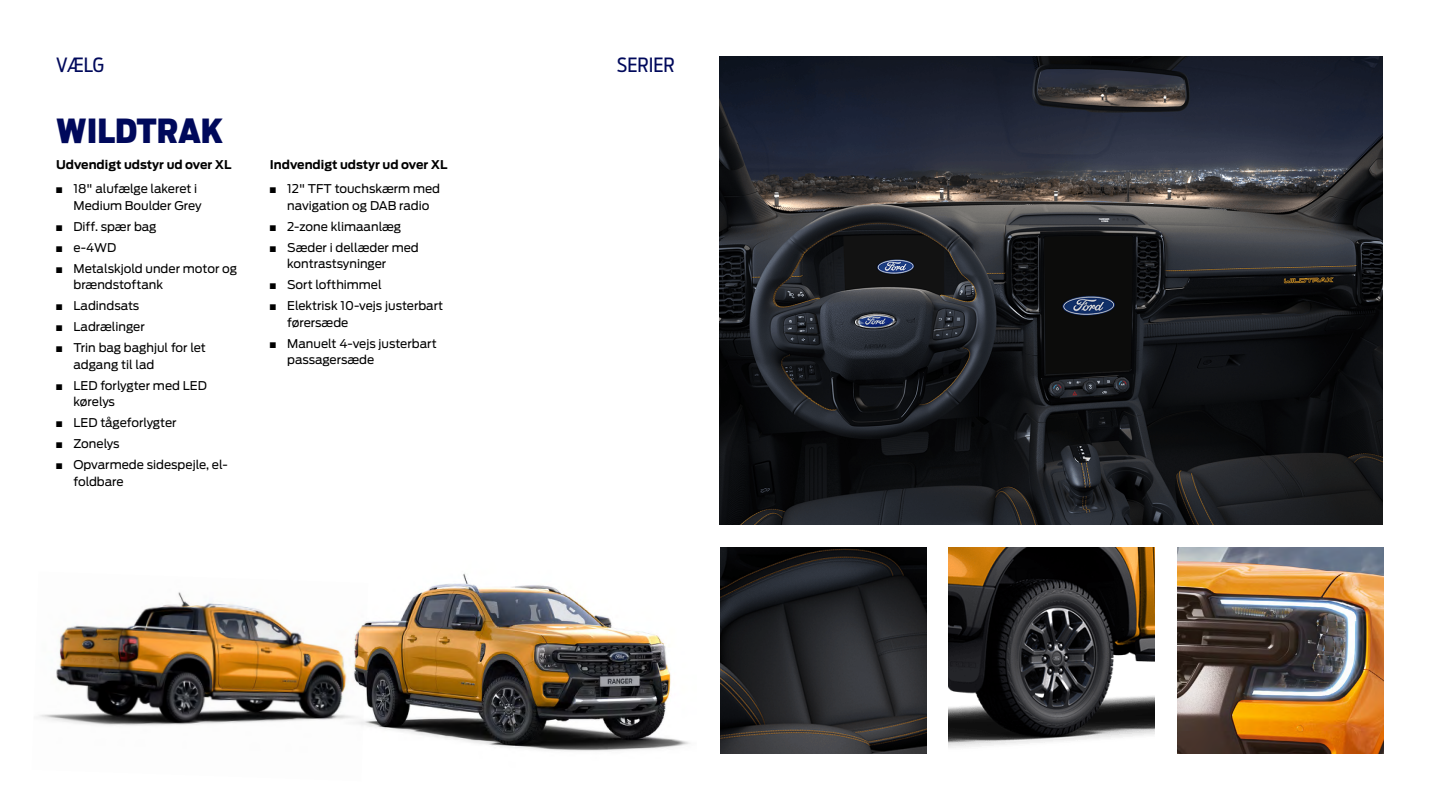
<style>
.page{position:relative;width:1440px;height:810px;background:#fff}
.page>*{position:absolute;margin:0;border:0;box-sizing:border-box;transform-origin:0 0}
.t1{font:900 33px "Ford Antenna Cond";color:#00095b}
.t2{font:19.5px "Ford Antenna Cond";color:#00095b}
.t3{font:12px/16.5px "Ford Antenna";color:#000}
.t4{font:700 12px "Ford Antenna";color:#000}
</style>
<div class="page">
<img style="left:368px;top:573px;width:322px;height:178px">
<img style="left:39px;top:592px;width:329px;height:134px">
<img style="left:720px;top:548px;width:206px;height:206px">
<img style="left:949px;top:548px;width:206px;height:200px">
<img style="left:719px;top:56px;width:664px;height:468px">
<img style="left:1178px;top:548px;width:206px;height:206px">
<h2 class="t2" style="left:56px;top:48px;width:49px">VÆLG</h2>
<h2 class="t2" style="left:617px;top:48px;width:60px">SERIER</h2>
<h1 class="t1" style="left:56px;top:100px;width:169px">WILDTRAK</h1>
<p class="t4" style="left:56px;top:154px;width:177px">Udvendigt udstyr ud over XL</p>
<p class="t3" style="left:73px;top:179px;width:130px;text-indent:-17px">■ 18" alufælge lakeret i<br>Medium Boulder Grey</p>
<p class="t3" style="left:56px;top:217px;width:102px">■ Diff. spær bag</p>
<p class="t3" style="left:56px;top:238px;width:62px">■ e-4WD</p>
<p class="t3" style="left:73px;top:259px;width:165px;text-indent:-17px">■ Metalskjold under motor og brændstoftank</p>
<p class="t3" style="left:56px;top:296px;width:85px">■ Ladindsats</p>
<p class="t3" style="left:56px;top:317px;width:90px">■ Ladrælinger</p>
<p class="t3" style="left:73px;top:338px;width:134px;text-indent:-17px">■ Trin bag baghjul for let adgang til lad</p>
<p class="t3" style="left:73px;top:376px;width:135px;text-indent:-17px">■ LED forlygter med LED kørelys</p>
<p class="t3" style="left:56px;top:413px;width:122px">■ LED tågeforlygter</p>
<p class="t3" style="left:56px;top:434px;width:65px">■ Zonelys</p>
<p class="t3" style="left:73px;top:455px;width:156px;text-indent:-17px">■ Opvarmede sidespejle, el&shy;foldbare</p>
<p class="t4" style="left:270px;top:154px;width:179px">Indvendigt udstyr ud over XL</p>
<p class="t3" style="left:270px;top:179px;width:172px;text-align:center">■ 12" TFT touchskærm med navigation og DAB radio</p>
<p class="t3" style="left:270px;top:217px;width:133px">■ 2-zone klimaanlæg</p>
<p class="t3" style="left:287px;top:238px;width:133px;text-indent:-17px">■ Sæder i dellæder med kontrastsyninger</p>
<p class="t3" style="left:270px;top:275px;width:113px">■ Sort lofthimmel</p>
<p class="t3" style="left:287px;top:296px;width:158px;text-indent:-17px">■ Elektrisk 10-vejs justerbart førersæde</p>
<p class="t3" style="left:287px;top:334px;width:151px;text-indent:-17px">■ Manuelt 4-vejs justerbart passagersæde</p>
</div>
